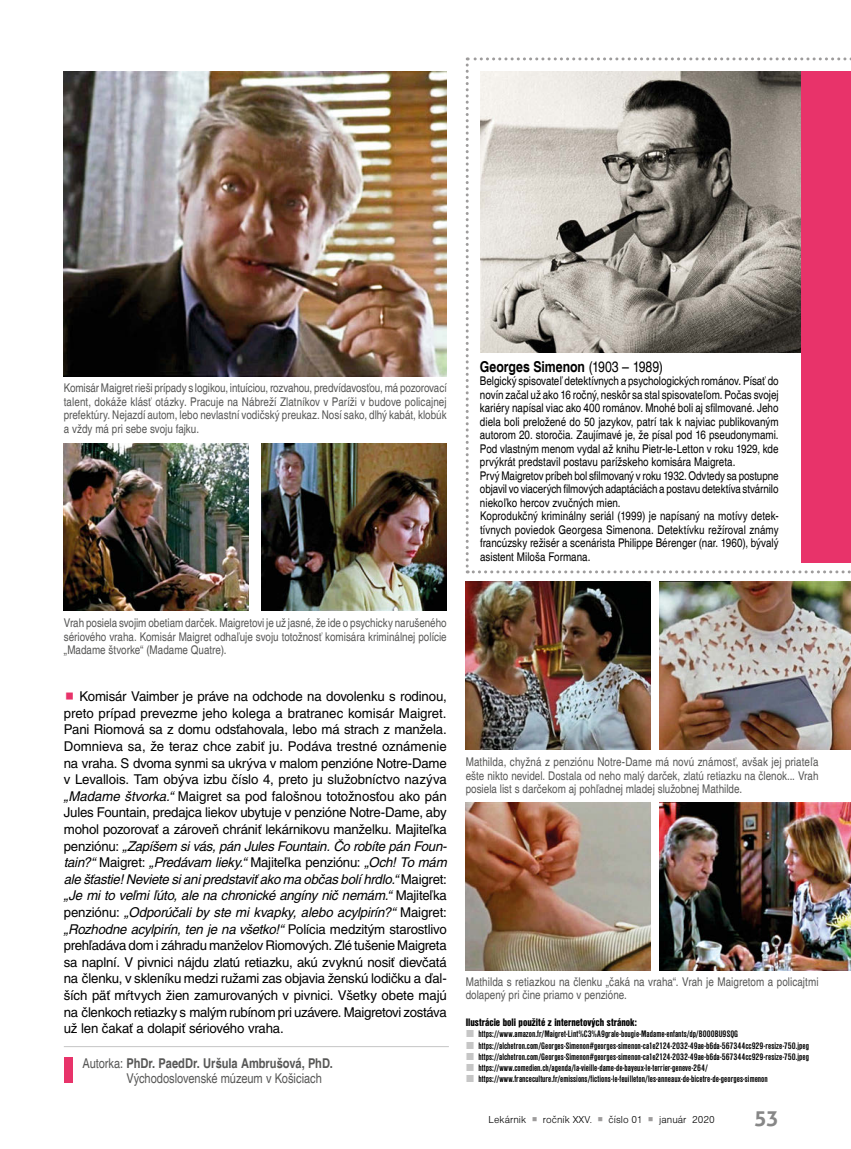
<style>
.page{position:relative;width:851px;height:1149px;background:#fff}
.page>*{position:absolute;margin:0;border:0;box-sizing:border-box;transform-origin:0 0}
.t1{font:700 21px "Aller";color:#878787}
.t2{font:700 condensed 15px "Helvetica";color:#000}
.t3{font:13.5px/16.6px "Helvetica CE";letter-spacing:-.02em;color:#000;text-align:justify}
.t4{font:condensed 13.5px/15px "Helvetica";letter-spacing:-.005em;color:#575756}
.t5{font:condensed 12px/13.5px "Helvetica";color:#000}
.t6{font:condensed 12px/13.5px "Helvetica";color:#575756;text-align:justify}
.t7{font:11.25px "Nimbus San DEE Blac Cond";letter-spacing:-.005em;color:#000}
.t8{font:10.5px "Nimbus San DEE Ligh";letter-spacing:.005em;color:#000}
.t9{font:700 condensed 9.75px/11.2px "Nimbus San DEE";color:#000}
.s1{font-weight:400}
.s2{font-style:italic}
.s3{font-weight:700}
.s4{color:#9e9c9c}
</style>
<div class="page">
<svg style="left:465px;top:57px;width:385px;height:516px"></svg>
<img style="left:64px;top:71px;width:382px;height:305px">
<img style="left:480px;top:71px;width:321px;height:281px">
<img style="left:64px;top:443px;width:185px;height:167px">
<img style="left:465px;top:581px;width:185px;height:168px">
<img style="left:465px;top:802px;width:185px;height:168px">
<img style="left:261px;top:443px;width:185px;height:167px">
<img style="left:659px;top:581px;width:191px;height:168px">
<img style="left:659px;top:802px;width:191px;height:168px">
<div style="left:801px;top:71px;width:49px;height:491px;background:#e8336a"></div>
<hr style="left:64px;top:1045px;width:385px;height:1px;background:#c6c6c6">
<div style="left:64px;top:1057px;width:8px;height:25px;background:#e8336a"></div>
<p class="t6" style="left:64px;top:381px;width:384px">Komisár Maigret rieši prípady s logikou, intuíciou, rozvahou, predvídavosťou, má pozorovací talent, dokáže klásť otázky. Pracuje na Nábreží Zlatníkov v Paríži v budove policajnej prefektúry. Nejazdí autom, lebo nevlastní vodičský preukaz. Nosí sako, dlhý kabát, klobúk a vždy má pri sebe svoju fajku.</p>
<p class="t2" style="left:480px;top:357px;width:184px">Georges Simenon <span class="s1">(1903 – 1989)</span></p>
<p class="t5" style="left:480px;top:374px;width:300px">Belgický spisovateľ detektívnych a psychologických románov. Písať do novín začal už ako 16 ročný, neskôr sa stal spisovateľom. Počas svojej kariéry napísal viac ako 400 románov. Mnohé boli aj sfilmované. Jeho diela boli preložené do 50 jazykov, patrí tak k najviac publikovaným autorom 20. storočia. Zaujímavé je, že písal pod 16 pseudonymami.<br>Pod vlastným menom vydal až knihu Pietr-le-Letton v roku 1929, kde prvýkrát predstavil postavu parížskeho komisára Maigreta.<br>Prvý Maigretov príbeh bol sfilmovaný v roku 1932. Odvtedy sa postupne objavil vo viacerých filmových adaptáciách a postavu detektíva stvárnilo niekoľko hercov zvučných mien.<br>Koprodukčný kriminálny seriál (1999) je napísaný na motívy detek&shy;tívnych poviedok Georgesa Simenona. Detektívku režíroval známy francúzsky režisér a scenárista Philippe Bérenger (nar. 1960), bývalý asistent Miloša Formana.</p>
<p class="t6" style="left:64px;top:616px;width:384px">Vrah posiela svojim obetiam darček. Maigretovi je už jasné, že ide o psychicky narušeného sériového vraha. Komisár Maigret odhaľuje svoju totožnosť komisára kriminálnej polície „Madame štvorke“ (Madame Quatre).</p>
<p class="t3" style="left:64px;top:689px;width:384px;text-indent:16px">Komisár Vaimber je práve na odchode na dovolenku s rodinou, preto prípad prevezme jeho kolega a bratranec komisár Maigret.<br>Pani Riomová sa z domu odsťahovala, lebo má strach z manžela.<br>Domnieva sa, že teraz chce zabiť ju. Podáva trestné oznámenie na vraha. S dvoma synmi sa ukrýva v malom penzióne Notre-Dame v Levallois. Tam obýva izbu číslo 4, preto ju služobníctvo nazýva <span class="s2">„Madame štvorka.“</span> Maigret sa pod falošnou totožnosťou ako pán Jules Fountain, predajca liekov ubytuje v penzióne Notre-Dame, aby mohol pozorovať a zároveň chrániť lekárnikovu manželku. Majiteľka penziónu: <span class="s2">„Zapíšem si vás, pán Jules Fountain. Čo robíte pán Foun&shy;tain?“</span> Maigret: <span class="s2">„Predávam lieky.“</span> Majiteľka penziónu: <span class="s2">„Och! To mám ale šťastie! Neviete si ani predstaviť ako ma občas bolí hrdlo.“</span> Maigret: <span class="s2">„Je mi to veľmi ľúto, ale na chronické angíny nič nemám.“</span> Majiteľka penziónu: <span class="s2">„Odporúčali by ste mi kvapky, alebo acylpirín?“</span> Maigret: <span class="s2">„Rozhodne acylpirín, ten je na všetko!“</span> Polícia medzitým starostlivo prehľadáva dom i záhradu manželov Riomových. Zlé tušenie Maigreta sa naplní. V pivnici nájdu zlatú retiazku, akú zvyknú nosiť dievčatá na členku, v skleníku medzi ružami zas objavia ženskú lodičku a ďal&shy;ších päť mŕtvych žien zamurovaných v pivnici. Všetky obete majú na členkoch retiazky s malým rubínom pri uzávere. Maigretovi zostáva už len čakať a dolapiť sériového vraha.</p>
<p class="t4" style="left:126px;top:1054px;width:208px;text-indent:-44px">Autorka: <span class="s3">PhDr. PaedDr. Uršula Ambrušová, PhD.<br></span>Východoslovenské múzeum v Košiciach</p>
<p class="t6" style="left:465px;top:755px;width:354px">Mathilda, chyžná z penziónu Notre-Dame má novú známosť, avšak jej priateľa ešte nikto nevidel. Dostala od neho malý darček, zlatú retiazku na členok... Vrah posiela list s darčekom aj pohľadnej mladej služobnej Mathilde.</p>
<p class="t6" style="left:465px;top:974px;width:354px">Mathilda s retiazkou na členku „čaká na vraha“. Vrah je Maigretom a policajtmi dolapený pri čine priamo v penzióne.</p>
<p class="t7" style="left:465px;top:1017px;width:172px">Ilustrácie boli použité z internetových stránok:</p>
<p class="t9" style="left:478px;top:1028px;width:332px">https://www.amazon.fr/Maigret-Lint%C3%A9grale-bougie-Madame-enfants/dp/B000BU9SQG https://alchetron.com/Georges-Simenon#georges-simenon-ca1e2124-2032-49ae-b6da-567344cc929-resize-750.jpeg https://alchetron.com/Georges-Simenon#georges-simenon-ca1e2124-2032-49ae-b6da-567344cc929-resize-750.jpeg https://www.comedien.ch/agenda/la-vieille-dame-de-bayeux-le-terrier-geneve-264/ https://www.franceculture.fr/emissions/fictions-le-feuilleton/les-anneaux-de-bicetre-de-georges-simenon</p>
<p class="t8" style="left:488px;top:1115px;width:228px">Lekárnik <span class="s4">○</span> ročník XXV. <span class="s4">○</span> číslo 01 <span class="s4">○</span> január 2020</p>
<h1 class="t1" style="left:754px;top:1105px;width:26px">53</h1>
</div>
